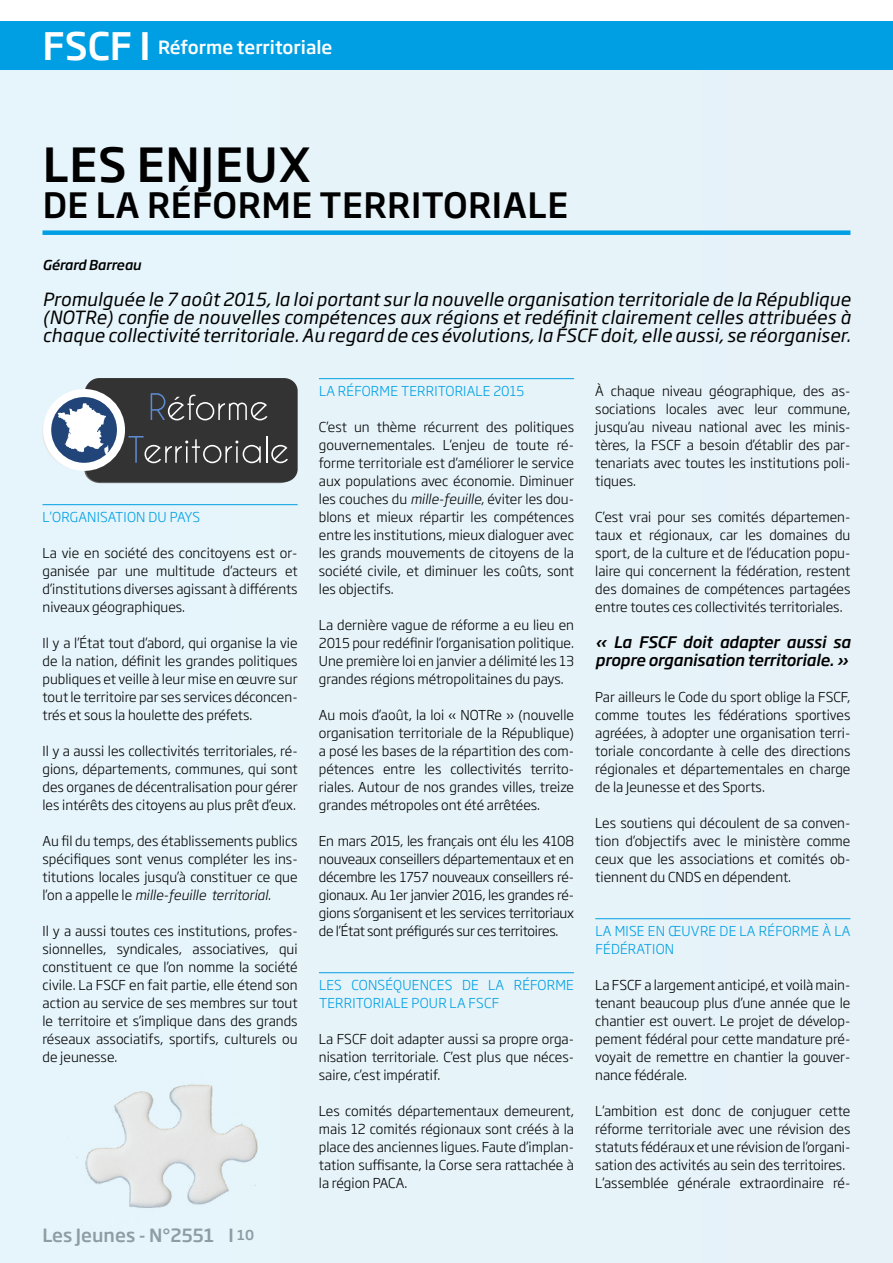
<style>
.page{position:relative;width:893px;height:1263px;background:#fff}
.page>*{position:absolute;margin:0;border:0;box-sizing:border-box;transform-origin:0 0}
.t1{font:500 46.5px "Soho Gothic Std";letter-spacing:.015em;color:#000}
.t2{font:500 34.5px "Soho Gothic Std";letter-spacing:.015em;color:#000}
.t3{font:italic 18px/18px "Soho Gothic Std";letter-spacing:.01em;color:#000;text-align:justify}
.t4{font:500 18px "Soho Gothic Std";color:#fff}
.t5{font:500 18px "Soho Gothic Std";color:#9d9d9c}
.t6{font:italic 500 15.75px/18px "Soho Gothic Std";letter-spacing:-.01em;color:#000}
.t7{font:300 13.5px/18px "Soho Gothic Std";color:#000;text-align:justify}
.t8{font:300 13.5px/18px "Soho Gothic Std";letter-spacing:.015em;color:#009fe3}
.t9{font:italic 500 13.5px "Soho Gothic Std";letter-spacing:-.01em;color:#000}
.s1{font-size:37.5px}
.s2{font-style:italic}
.s3{font-size:13.5px}
</style>
<div class="page">
<div style="left:0;top:21px;width:893px;height:49px;background:#009fe3"></div>
<div style="left:0;top:70px;width:893px;height:1193px;background:#e6f4fa"></div>
<div style="left:43px;top:230px;width:807px;height:5px;background:#009fe3"></div>
<hr style="left:43px;top:504px;width:255px;height:1px;background:#009fe3">
<hr style="left:319px;top:378px;width:255px;height:1px;background:#009fe3">
<hr style="left:319px;top:972px;width:255px;height:1px;background:#009fe3">
<hr style="left:595px;top:918px;width:255px;height:1px;background:#009fe3">
<img style="left:76px;top:1084px;width:182px;height:124px">
<svg style="left:47px;top:393px;width:74px;height:74px"></svg>
<div style="left:43px;top:389px;width:82px;height:82px;border:8px solid #fff;border-radius:50%"></div>
<svg style="left:57px;top:379px;width:239px;height:104px;background:#585c60"></svg>
<h3 class="t4" style="left:43px;top:36px;width:291px"><span class="s1">FSCF I</span> Réforme territoriale</h3>
<h1 class="t1" style="left:43px;top:135px;width:270px">LES ENJEUX</h1>
<h2 class="t2" style="left:43px;top:183px;width:527px">DE LA RÉFORME TERRITORIALE</h2>
<p class="t9" style="left:43px;top:256px;width:100px">Gérard Barreau</p>
<p class="t3" style="left:43px;top:291px;width:809px">Promulguée le 7 août 2015, la loi portant sur la nouvelle organisation territoriale de la République (NOTRe) confie de nouvelles compétences aux régions et redéfinit clairement celles attribuées à chaque collectivité territoriale. Au regard de ces évolutions, la FSCF doit, elle aussi, se réorganiser.</p>
<p class="t8" style="left:43px;top:508px;width:159px">L’ORGANISATION DU PAYS</p>
<p class="t7" style="left:43px;top:544px;width:257px">La vie en société des concitoyens est or&shy;ganisée par une multitude d’acteurs et d’institutions diverses agissant à différents niveaux géographiques.</p>
<p class="t7" style="left:43px;top:634px;width:257px">Il y a l’État tout d’abord, qui organise la vie de la nation, définit les grandes politiques publiques et veille à leur mise en œuvre sur tout le territoire par ses services déconcen&shy;trés et sous la houlette des préfets.</p>
<p class="t7" style="left:43px;top:742px;width:257px">Il y a aussi les collectivités territoriales, ré&shy;gions, départements, communes, qui sont des organes de décentralisation pour gérer les intérêts des citoyens au plus prêt d’eux.</p>
<p class="t7" style="left:43px;top:832px;width:257px">Au fil du temps, des établissements publics spécifiques sont venus compléter les ins&shy;titutions locales jusqu’à constituer ce que l’on a appelle le <span class="s2">mille-feuille territorial</span>.</p>
<p class="t7" style="left:43px;top:922px;width:257px">Il y a aussi toutes ces institutions, profes&shy;sionnelles, syndicales, associatives, qui constituent ce que l’on nomme la société civile. La FSCF en fait partie, elle étend son action au service de ses membres sur tout le territoire et s’implique dans des grands réseaux associatifs, sportifs, culturels ou de jeunesse.</p>
<h3 class="t5" style="left:43px;top:1223px;width:213px">Les Jeunes - N°2551 I <span class="s3">10</span></h3>
<p class="t8" style="left:319px;top:382px;width:207px">LA RÉFORME TERRITORIALE 2015</p>
<p class="t7" style="left:319px;top:418px;width:257px">C’est un thème récurrent des politiques gouvernementales. L’enjeu de toute ré&shy;forme territoriale est d’améliorer le service aux populations avec économie. Diminuer les couches du <span class="s2">mille-feuille</span>, éviter les dou&shy;blons et mieux répartir les compétences entre les institutions, mieux dialoguer avec les grands mouvements de citoyens de la société civile, et diminuer les coûts, sont les objectifs.</p>
<p class="t7" style="left:319px;top:616px;width:257px">La dernière vague de réforme a eu lieu en 2015 pour redéfinir l’organisation politique.<br>Une première loi en janvier a délimité les 13 grandes régions métropolitaines du pays.</p>
<p class="t7" style="left:319px;top:706px;width:257px">Au mois d’août, la loi « NOTRe » (nouvelle organisation territoriale de la République) a posé les bases de la répartition des com&shy;pétences entre les collectivités territo&shy;riales. Autour de nos grandes villes, treize grandes métropoles ont été arrêtées.</p>
<p class="t7" style="left:319px;top:832px;width:257px">En mars 2015, les français ont élu les 4108 nouveaux conseillers départementaux et en décembre les 1757 nouveaux conseillers ré&shy;gionaux. Au 1er janvier 2016, les grandes ré&shy;gions s’organisent et les services territoriaux de l’État sont préfigurés sur ces territoires.</p>
<p class="t8" style="left:319px;top:976px;width:256px">LES CONSÉQUENCES DE LA RÉFORME<br>TERRITORIALE POUR LA FSCF</p>
<p class="t7" style="left:319px;top:1030px;width:257px">La FSCF doit adapter aussi sa propre orga&shy;nisation territoriale. C’est plus que néces&shy;saire, c’est impératif.</p>
<p class="t7" style="left:319px;top:1102px;width:257px">Les comités départementaux demeurent, mais 12 comités régionaux sont créés à la place des anciennes ligues. Faute d’implan&shy;tation suffisante, la Corse sera rattachée à la région PACA.</p>
<p class="t7" style="left:595px;top:382px;width:257px">À chaque niveau géographique, des as&shy;sociations locales avec leur commune, jusqu’au niveau national avec les minis&shy;tères, la FSCF a besoin d’établir des par&shy;tenariats avec toutes les institutions poli&shy;tiques.</p>
<p class="t7" style="left:595px;top:508px;width:257px">C’est vrai pour ses comités départemen&shy;taux et régionaux, car les domaines du sport, de la culture et de l’éducation popu&shy;laire qui concernent la fédération, restent des domaines de compétences partagées entre toutes ces collectivités territoriales.</p>
<p class="t6" style="left:595px;top:633px;width:257px">« La FSCF doit adapter aussi sa propre organisation territoriale. »</p>
<p class="t7" style="left:595px;top:688px;width:257px">Par ailleurs le Code du sport oblige la FSCF, comme toutes les fédérations sportives agréées, à adopter une organisation terri&shy;toriale concordante à celle des directions régionales et départementales en charge de la Jeunesse et des Sports.</p>
<p class="t7" style="left:595px;top:814px;width:257px">Les soutiens qui découlent de sa conven&shy;tion d’objectifs avec le ministère comme ceux que les associations et comités ob&shy;tiennent du CNDS en dépendent.</p>
<p class="t8" style="left:595px;top:922px;width:256px">LA MISE EN ŒUVRE DE LA RÉFORME À LA<br>FÉDÉRATION</p>
<p class="t7" style="left:595px;top:976px;width:257px">La FSCF a largement anticipé, et voilà main&shy;tenant beaucoup plus d’une année que le chantier est ouvert. Le projet de dévelop&shy;pement fédéral pour cette mandature pré&shy;voyait de remettre en chantier la gouver&shy;nance fédérale.</p>
<p class="t7" style="left:595px;top:1102px;width:257px;text-align:left">L’ambition est donc de conjuguer cette réforme territoriale avec une révision des statuts fédéraux et une révision de l’organi&shy;sation des activités au sein des territoires.<br>L’assemblée générale extraordinaire ré-</p>
</div>
